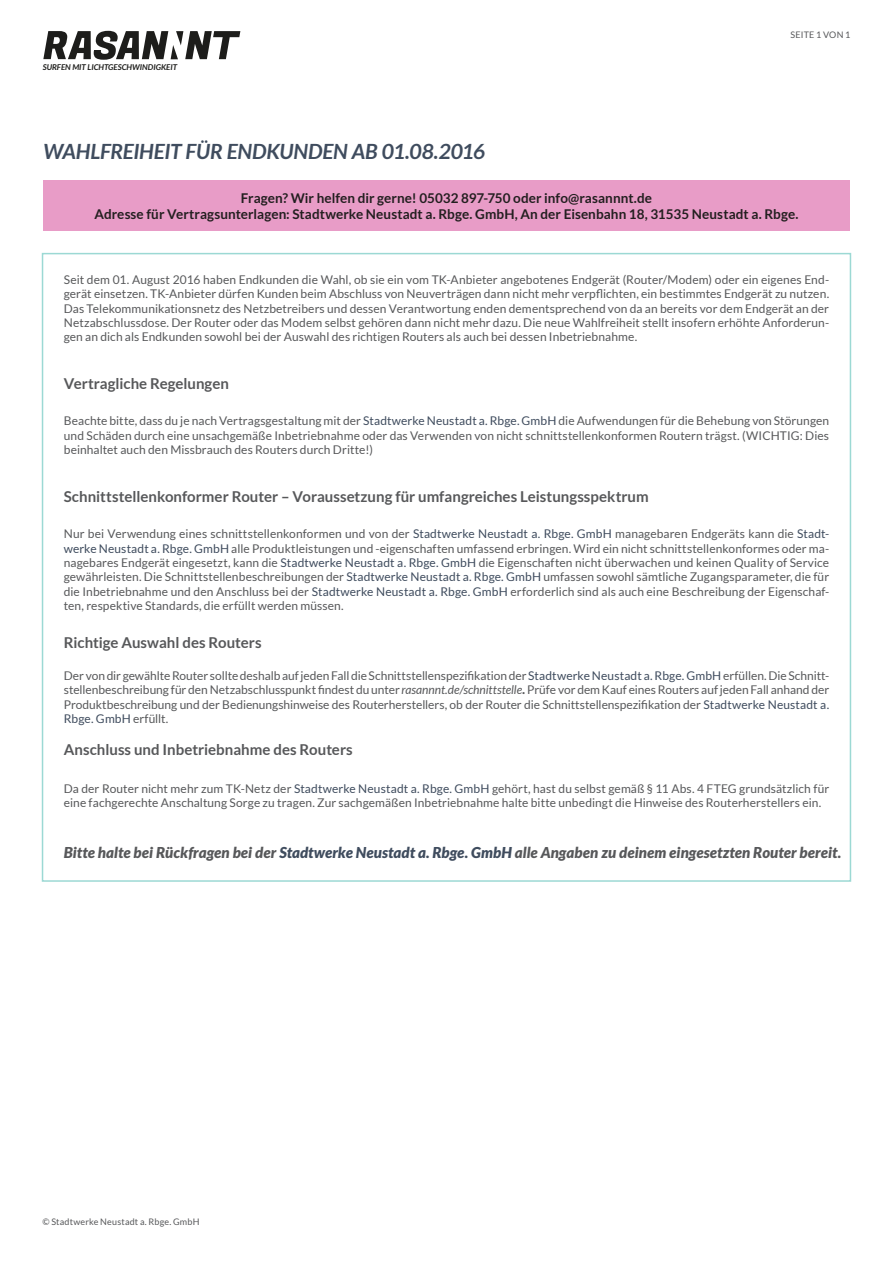
<style>
.page{position:relative;width:893px;height:1263px;background:#fff}
.page>*{position:absolute;margin:0;border:0;box-sizing:border-box;transform-origin:0 0}
.t1{font:italic 700 21px "Lato";letter-spacing:-.015em;color:#3f4c5e}
.t2{font:700 15px "Lato";color:#57585a}
.t3{font:italic 900 15px "Lato";color:#57585a}
.t4{font:700 13.5px/16.2px "Lato";letter-spacing:.005em;color:#231f20;text-align:center}
.t5{font:12px/14.4px "Lato";letter-spacing:.005em;color:#57585a;text-align:justify}
.t6{font:9px "Lato";letter-spacing:.02em;color:#57585a}
.t7{font:italic 700 7.95px "Lato";color:#1d1d1b}
.s1{color:#3f4c5e}
.s2{font-style:italic}
.s3{font-weight:900;font-style:italic}
</style>
<div class="page">
<div style="left:43px;top:180px;width:807px;height:51px;background:#e89cc7"></div>
<svg style="left:43px;top:31px;width:197px;height:29px"></svg>
<svg style="left:41px;top:252px;width:811px;height:630px"></svg>
<p class="t7" style="left:43px;top:63px;width:136px">SURFEN MIT LICHTGESCHWINDIGKEIT</p>
<p class="t6" style="left:790px;top:30px;width:61px">SEITE 1 VON 1</p>
<h1 class="t1" style="left:43px;top:140px;width:444px">WAHLFREIHEIT FÜR ENDKUNDEN AB 01.08.2016</h1>
<p class="t4" style="left:95px;top:190px;width:705px">Fragen? Wir helfen dir gerne! 05032 897-750 oder info@rasannnt.de<br>Adresse für Vertragsunterlagen: Stadtwerke Neustadt a. Rbge. GmbH, An der Eisenbahn 18, 31535 Neustadt a. Rbge.</p>
<p class="t5" style="left:64px;top:272px;width:767px">Seit dem 01. August 2016 haben Endkunden die Wahl, ob sie ein vom TK-Anbieter angebotenes Endgerät (Router/Modem) oder ein eigenes End&shy;gerät einsetzen. TK-Anbieter dürfen Kunden beim Abschluss von Neuverträgen dann nicht mehr verpflichten, ein bestimmtes Endgerät zu nutzen.<br>Das Telekommunikationsnetz des Netzbetreibers und dessen Verantwortung enden dementsprechend von da an bereits vor dem Endgerät an der Netzabschlussdose. Der Router oder das Modem selbst gehören dann nicht mehr dazu. Die neue Wahlfreiheit stellt insofern erhöhte Anforderun&shy;gen an dich als Endkunden sowohl bei der Auswahl des richtigen Routers als auch bei dessen Inbetriebnahme.</p>
<p class="t2" style="left:64px;top:375px;width:167px">Vertragliche Regelungen</p>
<p class="t5" style="left:64px;top:414px;width:767px">Beachte bitte, dass du je nach Vertragsgestaltung mit der <span class="s1">Stadtwerke Neustadt a. Rbge. GmbH</span> die Aufwendungen für die Behebung von Störungen und Schäden durch eine unsachgemäße Inbetriebnahme oder das Verwenden von nicht schnittstellenkonformen Routern trägst. (WICHTIG: Dies beinhaltet auch den Missbrauch des Routers durch Dritte!)</p>
<p class="t2" style="left:64px;top:488px;width:586px">Schnittstellenkonformer Router – Voraussetzung für umfangreiches Leistungsspektrum</p>
<p class="t5" style="left:64px;top:527px;width:767px">Nur bei Verwendung eines schnittstellenkonformen und von der <span class="s1">Stadtwerke Neustadt a. Rbge. GmbH</span> managebaren Endgeräts kann die <span class="s1">Stadt&shy;werke Neustadt a. Rbge. GmbH</span> alle Produktleistungen und -eigenschaften umfassend erbringen. Wird ein nicht schnittstellenkonformes oder ma&shy;nagebares Endgerät eingesetzt, kann die <span class="s1">Stadtwerke Neustadt a. Rbge. GmbH</span> die Eigenschaften nicht überwachen und keinen Quality of Service gewährleisten. Die Schnittstellenbeschreibungen der <span class="s1">Stadtwerke Neustadt a. Rbge. GmbH</span> umfassen sowohl sämtliche Zugangsparameter, die für die Inbetriebnahme und den Anschluss bei der <span class="s1">Stadtwerke Neustadt a. Rbge. GmbH</span> erforderlich sind als auch eine Beschreibung der Eigenschaf&shy;ten, respektive Standards, die erfüllt werden müssen.</p>
<p class="t2" style="left:64px;top:634px;width:199px">Richtige Auswahl des Routers</p>
<p class="t5" style="left:64px;top:668px;width:767px">Der von dir gewählte Router sollte deshalb auf jeden Fall die Schnittstellenspezifikation der <span class="s1">Stadtwerke Neustadt a. Rbge. GmbH</span> erfüllen. Die Schnitt&shy;stellenbeschreibung für den Netzabschlusspunkt findest du unter <span class="s2">rasannnt.de/schnittstelle</span><span class="s3">.</span> Prüfe vor dem Kauf eines Routers auf jeden Fall anhand der Produktbeschreibung und der Bedienungshinweise des Routerherstellers, ob der Router die Schnittstellenspezifikation der <span class="s1">Stadtwerke Neustadt a.<br>Rbge. GmbH</span> erfüllt.</p>
<p class="t2" style="left:64px;top:741px;width:290px">Anschluss und Inbetriebnahme des Routers</p>
<p class="t5" style="left:64px;top:781px;width:767px">Da der Router nicht mehr zum TK-Netz der <span class="s1">Stadtwerke Neustadt a. Rbge. GmbH</span> gehört, hast du selbst gemäß § 11 Abs. 4 FTEG grundsätzlich für eine fachgerechte Anschaltung Sorge zu tragen. Zur sachgemäßen Inbetriebnahme halte bitte unbedingt die Hinweise des Routerherstellers ein.</p>
<p class="t3" style="left:64px;top:843px;width:779px">Bitte halte bei Rückfragen bei der <span class="s1">Stadtwerke Neustadt a. Rbge. GmbH</span> alle Angaben zu deinem eingesetzten Router bereit.</p>
<p class="t6" style="left:43px;top:1217px;width:159px">© Stadtwerke Neustadt a. Rbge. GmbH</p>
</div>
